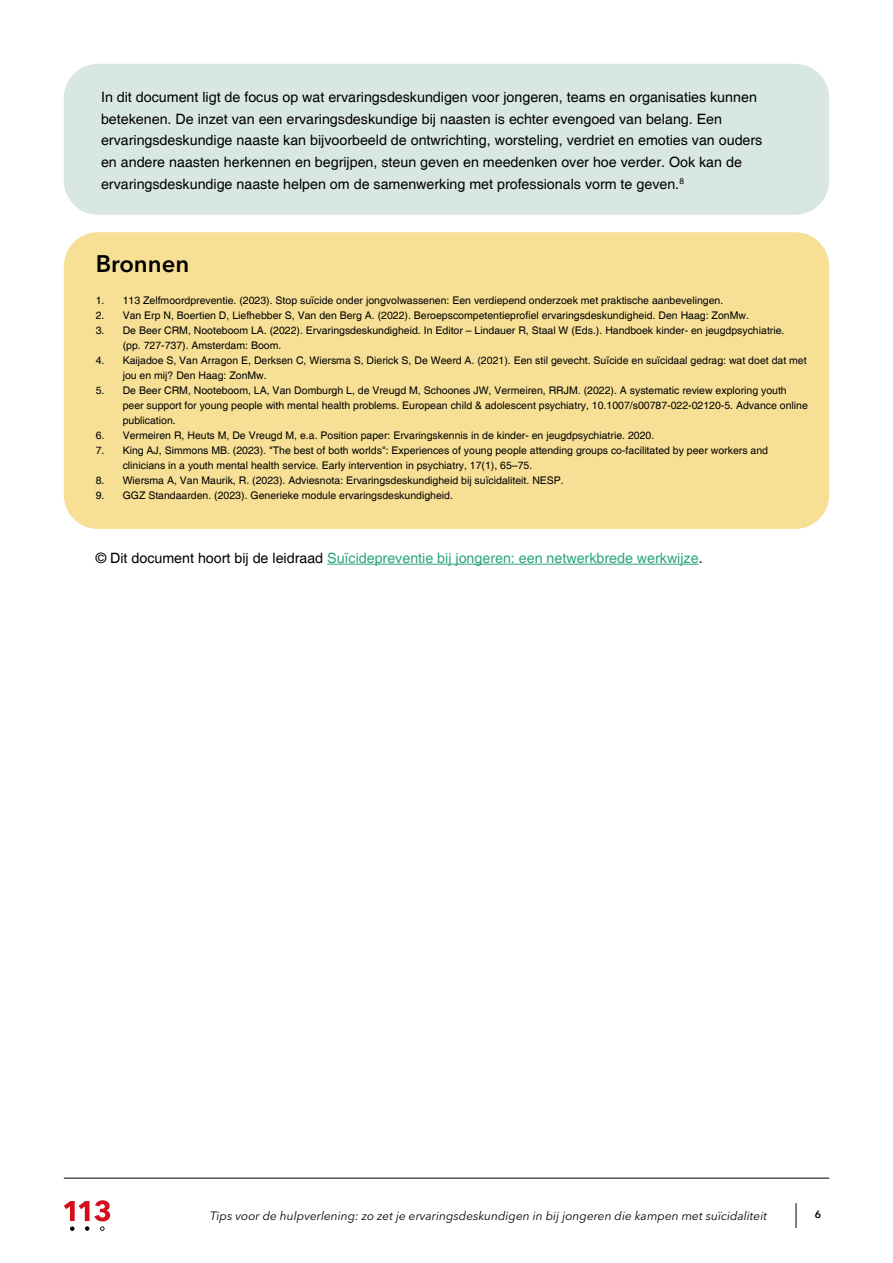
<style>
.page{position:relative;width:893px;height:1263px;background:#fff}
.page>*{position:absolute;margin:0;border:0;box-sizing:border-box;transform-origin:0 0}
.t1{font:600 23.85px "Avenir Next LT Pro";color:#000}
.t2{font:14.25px/21.8px "Helvetica";color:#000}
.t3{font:14.25px "Helvetica";color:#2ca47b}
.t4{font:italic 12px "Avenir Next LT Pro";color:#000}
.t5{font:10.5px/15px "Helvetica";color:#000}
.t6{font:600 10.5px "Avenir Next LT Pro";color:#000}
.s1{color:#000}
</style>
<div class="page">
<svg style="left:796px;top:1203px;width:1px;height:25px"></svg>
<hr style="left:64px;top:1178px;width:765px;height:1px;background:#040001">
<svg style="left:64px;top:1200px;width:46px;height:31px"></svg>
<div style="left:64px;top:64px;width:765px;height:151px;background:#d9e7e3;border-radius:34px"></div>
<div style="left:64px;top:232px;width:765px;height:297px;background:#f7e096;border-radius:34px"></div>
<hr style="left:327px;top:564px;width:372px;height:1px;background:#2ca47b">
<p class="t2" style="left:101px;top:86px;width:663px">In dit document ligt de focus op wat ervaringsdeskundigen voor jongeren, teams en organisaties kunnen betekenen. De inzet van een ervaringsdeskundige bij naasten is echter evengoed van belang. Een ervaringsdeskundige naaste kan bijvoorbeeld de ontwrichting, worsteling, verdriet en emoties van ouders en andere naasten herkennen en begrijpen, steun geven en meedenken over hoe verder. Ook kan de ervaringsdeskundige naaste helpen om de samenwerking met professionals vorm te geven.<sup>8</sup></p>
<h1 class="t1" style="left:96px;top:249px;width:95px">Bronnen</h1>
<p class="t5" style="left:96px;top:293px;width:629px">1. 113 Zelfmoordpreventie. (2023). Stop suïcide onder jongvolwassenen: Een verdiepend onderzoek met praktische aanbevelingen.</p>
<p class="t5" style="left:96px;top:308px;width:655px">2. Van Erp N, Boertien D, Liefhebber S, Van den Berg A. (2022). Beroepscompetentieprofiel ervaringsdeskundigheid. Den Haag: ZonMw.</p>
<p class="t5" style="left:123px;top:323px;width:663px;text-indent:-27px">3. De Beer CRM, Nooteboom LA. (2022). Ervaringsdeskundigheid. In Editor – Lindauer R, Staal W (Eds.). Handboek kinder- en jeugdpsychiatrie. (pp. 727-737). Amsterdam: Boom.</p>
<p class="t5" style="left:123px;top:353px;width:685px;text-indent:-27px">4. Kaijadoe S, Van Arragon E, Derksen C, Wiersma S, Dierick S, De Weerd A. (2021). Een stil gevecht. Suïcide en suïcidaal gedrag: wat doet dat met jou en mij? Den Haag: ZonMw.</p>
<p class="t5" style="left:123px;top:383px;width:687px;text-indent:-27px">5. De Beer CRM, Nooteboom, LA, Van Domburgh L, de Vreugd M, Schoones JW, Vermeiren, RRJM. (2022). A systematic review exploring youth peer support for young people with mental health problems. European child &amp; adolescent psychiatry, 10.1007/s00787-022-02120-5. Advance online publication.</p>
<p class="t5" style="left:96px;top:428px;width:560px">6. Vermeiren R, Heuts M, De Vreugd M, e.a. Position paper: Ervaringskennis in de kinder- en jeugdpsychiatrie. 2020.</p>
<p class="t5" style="left:123px;top:443px;width:647px;text-indent:-27px">7. King AJ, Simmons MB. (2023). "The best of both worlds": Experiences of young people attending groups co-facilitated by peer workers and clinicians in a youth mental health service. Early intervention in psychiatry, 17(1), 65–75.</p>
<p class="t5" style="left:96px;top:473px;width:470px">8. Wiersma A, Van Maurik, R. (2023). Adviesnota: Ervaringsdeskundigheid bij suïcidaliteit. NESP.</p>
<p class="t5" style="left:96px;top:488px;width:359px">9. GGZ Standaarden. (2023). Generieke module ervaringsdeskundigheid.</p>
<h2 class="t3" style="left:96px;top:549px;width:608px"><span class="s1">© Dit document hoort bij de leidraad</span> Suïcidepreventie bij jongeren: een netwerkbrede werkwijze<span class="s1">.</span></h2>
<p class="t4" style="left:210px;top:1208px;width:558px">Tips voor de hulpverlening: zo zet je ervaringsdeskundigen in bij jongeren die kampen met suïcidaliteit</p>
<p class="t6" style="left:815px;top:1208px;width:8px">6</p>
</div>
